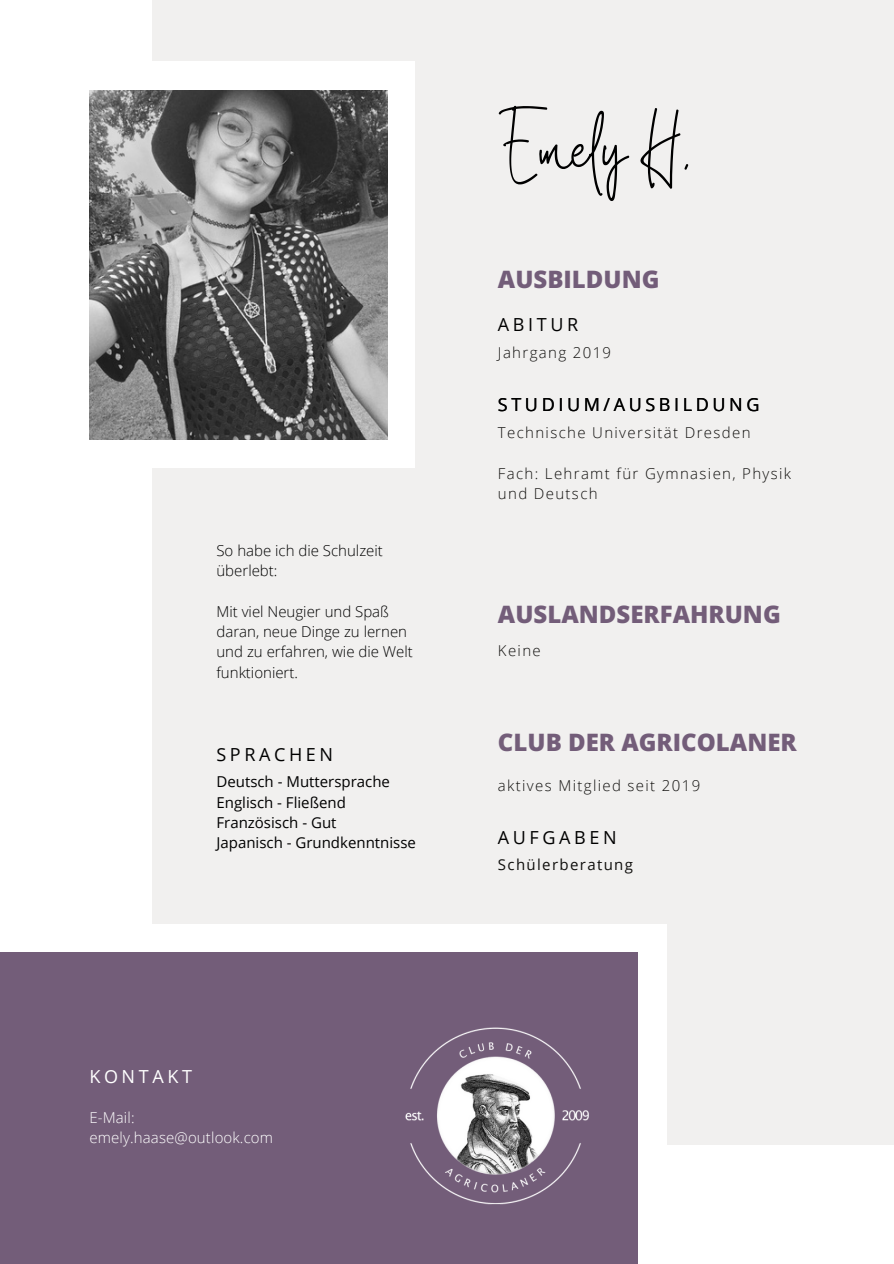
<style>
.page{position:relative;width:894px;height:1264px;background:#fff}
.page>*{position:absolute;margin:0;border:0;box-sizing:border-box;transform-origin:0 0}
.t1{font:53.4px "White Star";color:#000}
.t2{font:800 24px "Open Sans";color:#735d79}
.t3{font:18px "Open Sans";letter-spacing:.2em;color:#000}
.t4{font:18px "Open Sans";letter-spacing:.2em;color:#fff}
.t5{font:300 15px/20.2px "Open Sans";color:#000}
.t6{font:300 15px/20.2px "Open Sans";letter-spacing:.09em;color:#100f0d}
.t7{font:15px "Open Sans";color:#000}
.t8{font:300 15px "Open Sans";letter-spacing:.01em;color:#fff}
.t9{font:15px "Open Sans";letter-spacing:.09em;color:#100f0d}
</style>
<div class="page">
<div style="left:152px;top:0;width:741px;height:1144px;background:#f1f0ef"></div>
<div style="left:0;top:924px;width:666px;height:339px;background:#fff"></div>
<div style="left:63px;top:61px;width:352px;height:407px;background:#fff"></div>
<div style="left:0;top:952px;width:637px;height:311px;background:#735d79"></div>
<img style="left:405px;top:1027px;width:184px;height:178px">
<img style="left:89px;top:91px;width:298px;height:348px">
<p class="t5" style="left:216px;top:540px;width:168px">So habe ich die Schulzeit überlebt:</p>
<p class="t5" style="left:216px;top:601px;width:198px">Mit viel Neugier und Spaß daran, neue Dinge zu lernen und zu erfahren, wie die Welt funktioniert.</p>
<h3 class="t3" style="left:216px;top:742px;width:118px">SPRACHEN</h3>
<p class="t7" style="left:216px;top:771px;width:175px">Deutsch - Muttersprache</p>
<p class="t7" style="left:216px;top:791px;width:131px">Englisch - Fließend</p>
<h1 class="t7" style="left:216px;top:811px;width:121px">Französisch - Gut</h1>
<h2 class="t7" style="left:216px;top:832px;width:201px">Japanisch - Grundkenntnisse</h2>
<p class="t4" style="left:89px;top:1063px;width:104px">KONTAKT</p>
<h3 class="t8" style="left:89px;top:1106px;width:47px">E-Mail:</h3>
<p class="t8" style="left:89px;top:1126px;width:185px">emely.haase@outlook.com</p>
<p class="t1" style="left:498px;top:135px;width:195px">Emely H.</p>
<p class="t2" style="left:498px;top:263px;width:163px">AUSBILDUNG</p>
<p class="t3" style="left:498px;top:312px;width:82px">ABITUR</p>
<h3 class="t6" style="left:498px;top:342px;width:115px">Jahrgang 2019</h3>
<h3 class="t3" style="left:498px;top:391px;width:263px">STUDIUM/AUSBILDUNG</h3>
<h3 class="t6" style="left:498px;top:422px;width:254px">Technische Universität Dresden</h3>
<p class="t6" style="left:498px;top:462px;width:294px">Fach: Lehramt für Gymnasien, Physik und Deutsch</p>
<p class="t2" style="left:498px;top:597px;width:284px">AUSLANDSERFAHRUNG</p>
<p class="t6" style="left:498px;top:639px;width:44px">Keine</p>
<h2 class="t2" style="left:498px;top:725px;width:300px">CLUB DER AGRICOLANER</h2>
<p class="t6" style="left:498px;top:774px;width:204px">aktives Mitglied seit 2019</p>
<h2 class="t3" style="left:498px;top:824px;width:120px">AUFGABEN</h2>
<p class="t9" style="left:498px;top:853px;width:136px">Schülerberatung</p>
</div>
